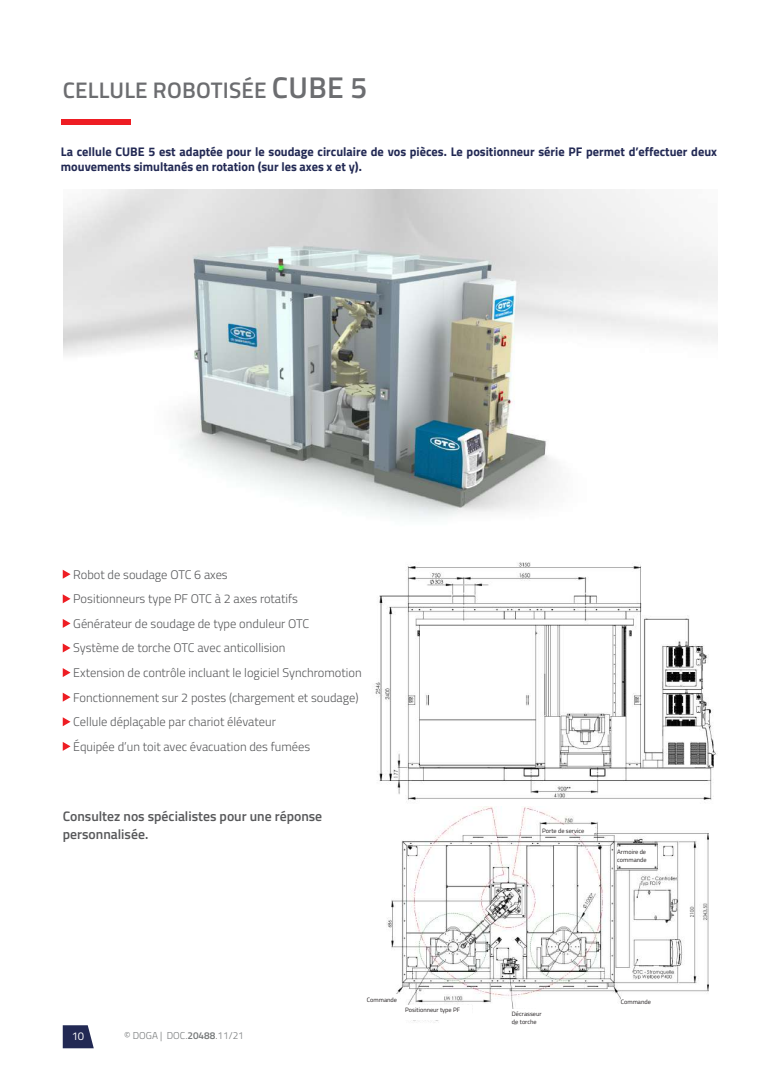
<style>
.page{position:relative;width:780px;height:1088px;background:#fff}
.page>*{position:absolute;margin:0;border:0;box-sizing:border-box;transform-origin:0 0}
.t1{font:600 22.5px "Titillium Web";letter-spacing:.01em;color:#6c6d70}
.t2{font:600 13.75px/17.5px "Titillium Web";color:#57585a}
.t3{font:300 12.5px/24.6px "Titillium Web";color:#57585a}
.t4{font:700 12.5px/15px "Titillium Web";color:#222954}
.t5{font:11.25px "Titillium Web";color:#fff}
.t6{font:300 10px "Titillium Web";color:#76797a}
.t7{font:6.25px/7.5px "Titillium Web";color:#231f20}
.s1{font-size:30px}
.s2{font-weight:600}
</style>
<div class="page">
<svg style="left:63px;top:1025px;width:31px;height:23px"></svg>
<div style="left:61px;top:119px;width:69px;height:6px;background:#ee1d23"></div>
<svg style="left:63px;top:570px;width:8px;height:9px"></svg>
<svg style="left:63px;top:594px;width:8px;height:9px"></svg>
<svg style="left:63px;top:619px;width:8px;height:9px"></svg>
<svg style="left:63px;top:643px;width:8px;height:9px"></svg>
<svg style="left:63px;top:668px;width:8px;height:9px"></svg>
<svg style="left:63px;top:693px;width:8px;height:9px"></svg>
<svg style="left:63px;top:717px;width:8px;height:9px"></svg>
<svg style="left:63px;top:742px;width:8px;height:9px"></svg>
<img style="left:375px;top:562px;width:342px;height:239px">
<img style="left:387px;top:806px;width:322px;height:217px">
<img style="left:63px;top:190px;width:654px;height:329px">
<div style="left:542px;top:826px;width:52px;height:7px;background:#fff"></div>
<div style="left:617px;top:847px;width:39px;height:18px;background:#fff"></div>
<div style="left:620px;top:997px;width:39px;height:10px;background:#fff"></div>
<div style="left:512px;top:1009px;width:38px;height:15px;background:#fff"></div>
<div style="left:405px;top:1005px;width:66px;height:15px;background:#fff"></div>
<div style="left:367px;top:995px;width:32px;height:10px;background:#fff"></div>
<h1 class="t1" style="left:63px;top:73px;width:306px">CELLULE ROBOTISÉE <span class="s1">CUBE 5</span></h1>
<p class="t4" style="left:61px;top:143px;width:657px">La cellule CUBE 5 est adaptée pour le soudage circulaire de vos pièces. Le positionneur série PF permet d’effectuer deux mouvements simultanés en rotation (sur les axes x et y).</p>
<p class="t3" style="left:73px;top:561px;width:290px">Robot de soudage OTC 6 axes<br>Positionneurs type PF OTC à 2 axes rotatifs<br>Générateur de soudage de type onduleur OTC<br>Système de torche OTC avec anticollision<br>Extension de contrôle incluant le logiciel Synchromotion Fonctionnement sur 2 postes (chargement et soudage)<br>Cellule déplaçable par chariot élévateur<br>Équipée d’un toit avec évacuation des fumées</p>
<p class="t2" style="left:63px;top:807px;width:261px">Consultez nos spécialistes pour une réponse personnalisée.</p>
<p class="t7" style="left:542px;top:826px;width:44px">Porte de service</p>
<p class="t7" style="left:617px;top:848px;width:31px">Armoire de commande</p>
<p class="t5" style="left:72px;top:1028px;width:14px">10</p>
<p class="t6" style="left:124px;top:1028px;width:121px">© DOGA | DOC.<span class="s2">20488</span>.11/21</p>
<p class="t7" style="left:367px;top:995px;width:32px">Commande</p>
<p class="t7" style="left:405px;top:1006px;width:56px">Positionneur type PF</p>
<p class="t7" style="left:512px;top:1010px;width:31px">Décrasseur de torche</p>
<p class="t7" style="left:620px;top:998px;width:32px">Commande</p>
</div>
